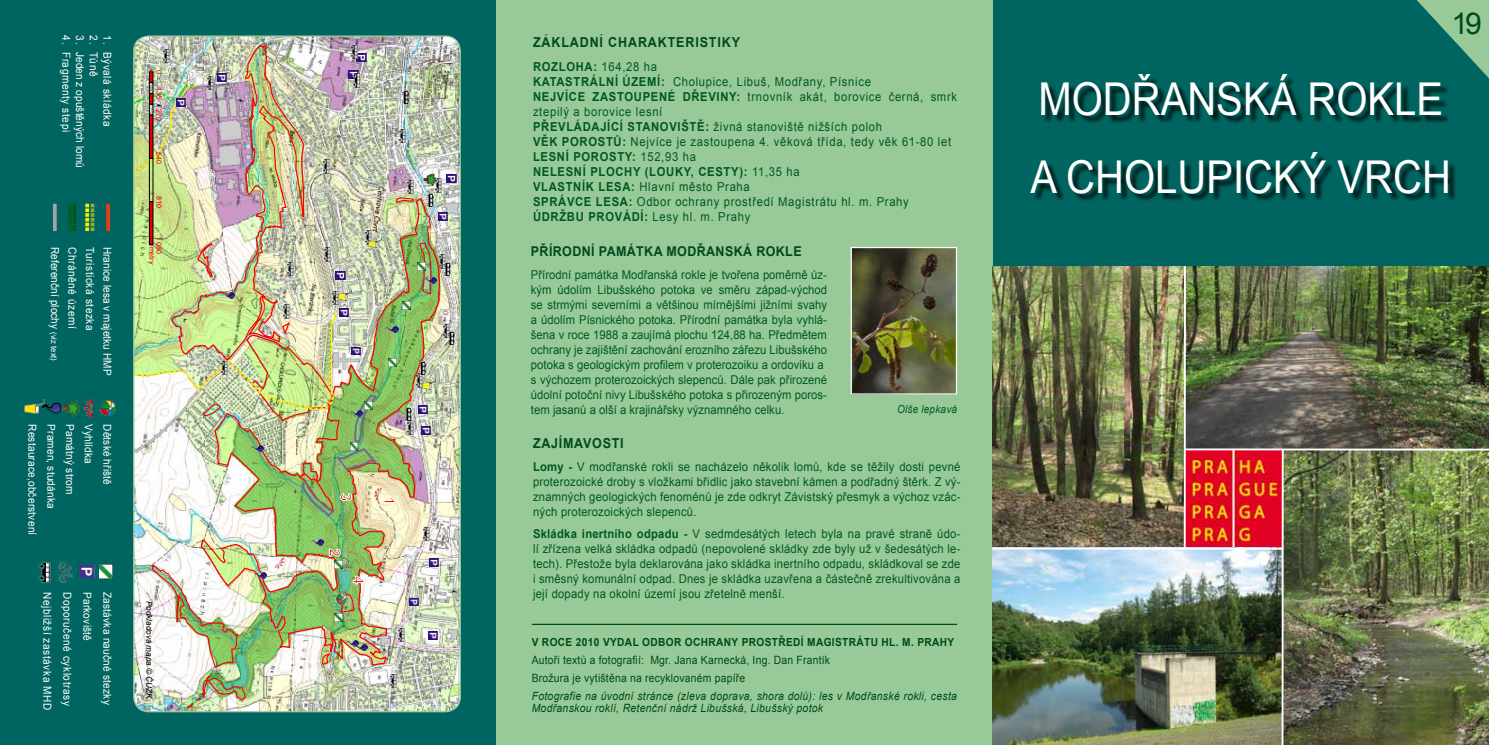
<style>
.page{position:relative;width:1489px;height:745px;background:#fff}
.page>*{position:absolute;margin:0;border:0;box-sizing:border-box;transform-origin:0 0}
.t1{font:45.25px/77.5px "Arial";color:#fff;scale:.88 1}
.t2{font:30px "Arial";color:#004a1c}
.t3{font:700 15.12px "Arial";color:#e50f0c}
.t4{font:700 13.75px "Arial";letter-spacing:.07em;color:#004a1c;scale:.91 1}
.t5{font:700 13.5px "Arial";letter-spacing:.03em;color:#004a1c;scale:.93 1}
.t6{font:12.38px "Arial";letter-spacing:.06em;color:#005823;scale:.91 1}
.t7{font:700 12.38px "Arial";letter-spacing:.06em;color:#005823;scale:.91 1}
.t8{font:12.12px/15px "Arial";letter-spacing:.005em;color:#005823;text-align:justify;scale:.93 1}
.t9{font:italic 11.38px/12.5px "Arial";letter-spacing:.03em;color:#004a1c;scale:.91 1}
.t10{font:11.38px/18.1px "Arial";letter-spacing:.02em;color:#004a1c;scale:.91 1}
.t11{font:700 11.12px "Arial";letter-spacing:.035em;color:#004a1c;scale:.91 1}
.t12{font:11px "Arial";letter-spacing:.025em;color:#fff;scale:.91 1}
.t13{font:11px "Arial";letter-spacing:.06em;color:#fff;scale:.91 1}
.t14{font:italic 11px "Arial";letter-spacing:.02em;color:#005b24;scale:.91 1}
.t15{font:10.75px "Arial";letter-spacing:.02em;color:#fff;scale:.93 1}
.t16{font:8.25px "Arial";letter-spacing:.01em;color:#fff;scale:.91 1}
.t17{font:italic 8.12px "Arial";color:#000}
.t18{font:7.25px "Arial";letter-spacing:-.005em;color:#e60000}
.s1{font-weight:700}
</style>
<div class="page">
<img style="left:0;top:0;width:1488px;height:744px">
<p class="t13" style="left:73px;top:35px;width:107px;rotate:90deg">4. Fragmenty stepi</p>
<p class="t12" style="left:87px;top:35px;width:146px;rotate:90deg">3. Jeden z opuštěných lomů</p>
<p class="t12" style="left:101px;top:35px;width:46px;rotate:90deg">2. Tůně</p>
<p class="t13" style="left:115px;top:35px;width:101px;rotate:90deg">1. Bývalá skládka</p>
<p class="t12" style="left:62px;top:246px;width:92px;rotate:90deg">Referenční plochy</p>
<p class="t13" style="left:80px;top:246px;width:91px;rotate:90deg">Chráněné území</p>
<p class="t13" style="left:97px;top:246px;width:93px;rotate:90deg">Turistická stezka</p>
<p class="t12" style="left:115px;top:246px;width:143px;rotate:90deg">Hranice lesa v majetku HMP</p>
<p class="t16" style="left:59px;top:332px;width:33px;rotate:90deg">(viz text)</p>
<p class="t12" style="left:40px;top:424px;width:123px;rotate:90deg">Restaurace,občerstvení</p>
<p class="t15" style="left:58px;top:424px;width:92px;rotate:90deg">Pramen, studánka</p>
<p class="t12" style="left:77px;top:424px;width:79px;rotate:90deg">Památný strom</p>
<p class="t12" style="left:96px;top:424px;width:45px;rotate:90deg">Vyhlídka</p>
<p class="t15" style="left:114px;top:424px;width:67px;rotate:90deg">Dětské hřiště</p>
<p class="t13" style="left:55px;top:591px;width:131px;rotate:90deg">Nejbližší zastávka MHD</p>
<p class="t13" style="left:75px;top:591px;width:126px;rotate:90deg">Doporučené cyklotrasy</p>
<p class="t12" style="left:95px;top:591px;width:55px;rotate:90deg">Parkoviště</p>
<p class="t12" style="left:115px;top:591px;width:125px;rotate:90deg">Zastávka naučné stezky</p>
<p class="t18" style="left:164px;top:70px;width:5px;rotate:90deg">0</p>
<p class="t18" style="left:164px;top:109px;width:13px;rotate:90deg">270</p>
<p class="t18" style="left:164px;top:152px;width:13px;rotate:90deg">540</p>
<p class="t18" style="left:164px;top:195px;width:13px;rotate:90deg">810</p>
<p class="t18" style="left:164px;top:236px;width:19px;rotate:90deg">1 080</p>
<p class="t18" style="left:164px;top:87px;width:13px;rotate:90deg">135</p>
<p class="t18" style="left:157px;top:246px;width:19px;rotate:90deg">metry</p>
<p class="t17" style="left:154px;top:600px;width:100px;rotate:90deg">Podkladová mapa © ČÚZK</p>
<p class="t3" style="left:356px;top:492px;width:10px;rotate:90deg">3</p>
<p class="t3" style="left:345px;top:548px;width:10px;rotate:90deg">2</p>
<p class="t3" style="left:368px;top:575px;width:10px;rotate:90deg">4</p>
<p class="t3" style="left:399px;top:496px;width:10px;rotate:90deg">1</p>
<p class="t4" style="left:533px;top:33px;width:229px">ZÁKLADNÍ CHARAKTERISTIKY</p>
<p class="t7" style="left:533px;top:58px;width:20px">ROZLOHA</p>
<p class="t6" style="left:593px;top:58px;width:71px"><span class="s1">:</span> 164,28 ha</p>
<p class="t7" style="left:533px;top:73px;width:20px">KATASTRÁLNÍ</p>
<p class="t7" style="left:622px;top:73px;width:19px">ÚZEMÍ</p>
<p class="t6" style="left:661px;top:73px;width:232px"><span class="s1">:</span> Cholupice, Libuš, Modřany, Písnice</p>
<p class="t7" style="left:533px;top:88px;width:18px">NEJVÍ</p>
<p class="t7" style="left:569px;top:88px;width:36px">CE ZASTO</p>
<p class="t7" style="left:634px;top:88px;width:20px">UPEN</p>
<p class="t7" style="left:667px;top:88px;width:26px">É DŘEVINY</p>
<p class="t6" style="left:736px;top:88px;width:244px"><span class="s1">:</span> trnovník akát, borovice černá, smrk</p>
<p class="t6" style="left:533px;top:103px;width:144px">ztepilý a borovice lesní</p>
<p class="t7" style="left:533px;top:118px;width:19px">PŘEVLÁDAJÍ</p>
<p class="t7" style="left:611px;top:118px;width:28px">CÍ STANOVI</p>
<p class="t6" style="left:681px;top:118px;width:222px"><span class="s1">ŠTĚ:</span> živná stanoviště nižších poloh</p>
<p class="t7" style="left:533px;top:133px;width:42px">VĚK POROST</p>
<p class="t6" style="left:613px;top:133px;width:372px"><span class="s1">Ů:</span> Nejvíce je zastoupena 4. věková třída, tedy věk 61-80 let</p>
<p class="t7" style="left:533px;top:148px;width:17px">LESNÍ</p>
<p class="t7" style="left:573px;top:148px;width:11px">POROSTY</p>
<p class="t6" style="left:632px;top:148px;width:71px"><span class="s1">:</span> 152,93 ha</p>
<p class="t7" style="left:533px;top:163px;width:19px">NELESNÍ</p>
<p class="t7" style="left:590px;top:163px;width:10px">PLO</p>
<p class="t7" style="left:615px;top:163px;width:111px">CHY (LOUKY, CESTY</p>
<p class="t6" style="left:739px;top:163px;width:68px"><span class="s1">):</span> 11,35 ha</p>
<p class="t7" style="left:533px;top:178px;width:19px">VLASTNÍK</p>
<p class="t7" style="left:598px;top:178px;width:10px">LESA</p>
<p class="t6" style="left:631px;top:178px;width:132px"><span class="s1">:</span> Hlavní město Praha</p>
<p class="t7" style="left:533px;top:193px;width:19px">SPRÁV</p>
<p class="t7" style="left:575px;top:193px;width:33px">CE LESA</p>
<p class="t6" style="left:628px;top:193px;width:309px"><span class="s1">:</span> Odbor ochrany prostředí Magistrátu hl. m. Prahy</p>
<p class="t7" style="left:533px;top:208px;width:11px">ÚDR</p>
<p class="t7" style="left:559px;top:208px;width:42px">ŽBU PROVÁDÍ</p>
<p class="t6" style="left:644px;top:208px;width:118px"><span class="s1">:</span> Lesy hl. m. Prahy</p>
<p class="t5" style="left:531px;top:242px;width:293px">PŘÍRODNÍ PAMÁTKA MODŘANSKÁ ROKLE</p>
<p class="t8" style="left:531px;top:267px;width:320px;text-align:left">Přírodní památka Modřanská rokle je tvořena poměrně úz&shy;kým údolím Libušského potoka ve směru západ-východ se strmými severními a většinou mírnějšími jižními svahy a údolím Písnického potoka. Přírodní památka byla vyhlá&shy;šena v roce 1988 a zaujímá plochu 124,88 ha. Předmětem ochrany je zajištění zachování erozního zářezu Libušského potoka s geologickým profilem v proterozoiku a ordoviku a s výchozem proterozoických slepenců. Dále pak přirozené údolní potoční nivy Libušského potoka s přirozeným poros&shy;tem jasanů a olší a krajinářsky významného celku.</p>
<p class="t4" style="left:533px;top:433px;width:101px">ZAJÍMAVOSTI</p>
<p class="t8" style="left:533px;top:458px;width:461px"><span class="s1">LOMY -</span> V modřanské rokli se nacházelo několik lomů, kde se těžily dosti pevné proterozoické droby s vložkami břidlic jako stavební kámen a podřadný štěrk. Z vý&shy;znamných geologických fenoménů je zde odkryt Závistský přesmyk a výchoz vzác&shy;ných proterozoických slepenců.</p>
<p class="t8" style="left:533px;top:526px;width:461px"><span class="s1">SKLÁDKA INERTNÍHO ODPADU -</span> V sedmdesátých letech byla na pravé straně údo&shy;lí zřízena velká skládka odpadů (nepovolené skládky zde byly už v šedesátých le&shy;tech). Přestože byla deklarována jako skládka inertního odpadu, skládkoval se zde i směsný komunální odpad. Dnes je skládka uzavřena a částečně zrekultivována a její dopady na okolní území jsou zřetelně menší.</p>
<p class="t14" style="left:897px;top:401px;width:67px">Olše lepkavá</p>
<p class="t11" style="left:531px;top:634px;width:338px">V ROCE 2010 VYDAL ODBOR OCHRANY PROSTŘEDÍ MAGISTRÁT</p>
<p class="t11" style="left:870px;top:634px;width:68px">U HL. M. PRAHY</p>
<p class="t10" style="left:531px;top:650px;width:329px">Autoři textů a fotografií: Mgr. Jana Karnecká, Ing. Dan Frantík<br>Brožura je vytištěna na recyklovaném papíře</p>
<p class="t9" style="left:531px;top:689px;width:469px">Fotografie na úvodní stránce (zleva doprava, shora dolů): les v Modřanské rokli, cesta<br>Modřanskou roklí, Retenční nádrž Libušská, Libušský potok</p>
<h2 class="t2" style="left:1451px;top:4px;width:32px">19</h2>
<h1 class="t1" style="left:1030px;top:61px;width:479px">mODŘANSKÁ ROKLE<br>A CHOLUPICKÝ VRCH</h1>
</div>
